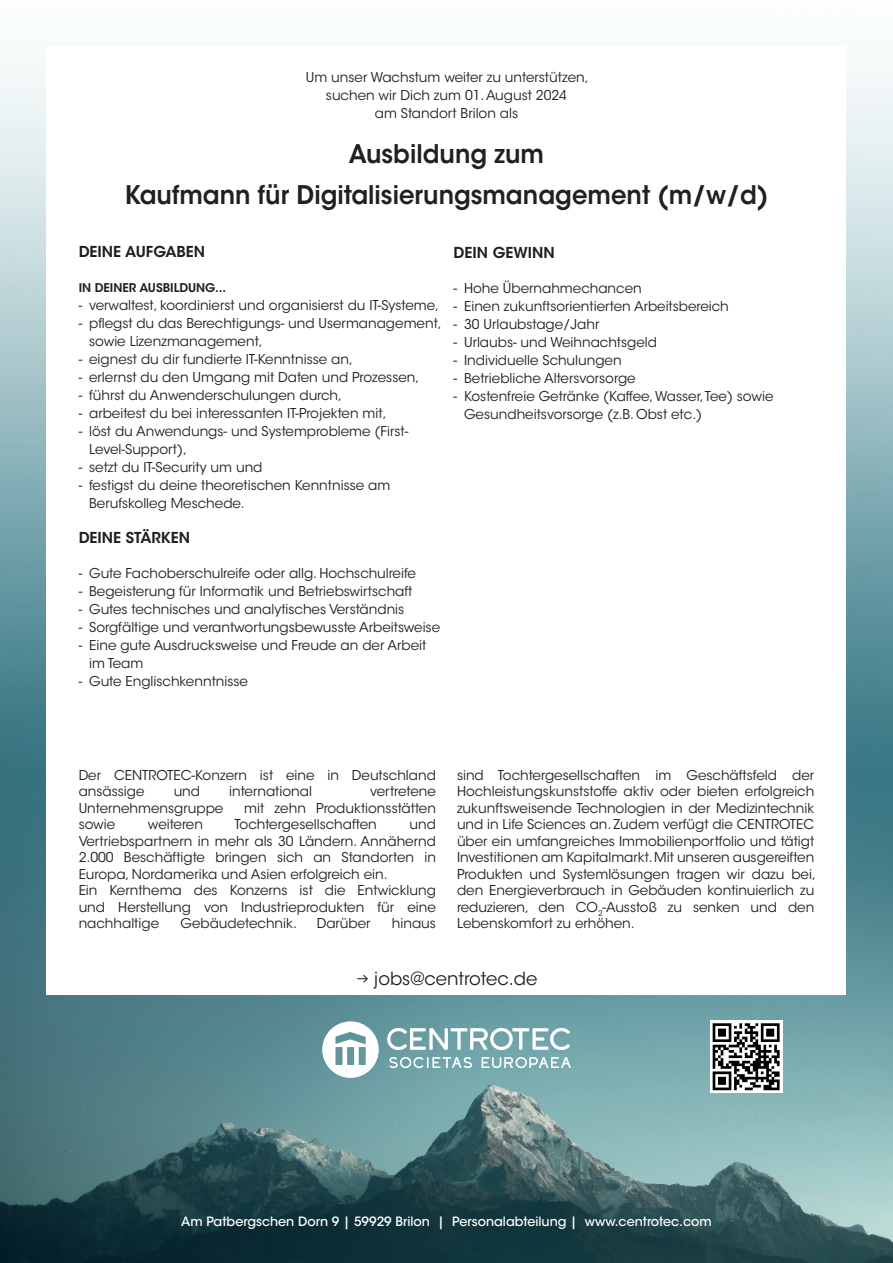
<style>
.page{position:relative;width:893px;height:1263px;background:#fff}
.page>*{position:absolute;margin:0;border:0;box-sizing:border-box;transform-origin:0 0}
.t1{font:600 25.5px "ITC Avant Garde Std";color:#231f20;scale:.95 1}
.Paragraph_Style_1{font:18px "ITC Avant Garde Std";color:#231f20}
.Paragraph_Style_1-2{font:600 15px "ITC Avant Garde Std";color:#231f20}
.t2{font:13.5px/16.5px "ITC Avant Garde Std";color:#231f20}
.t3{font:500 12.75px "ITC Avant Garde Std";color:#fff}
.Paragraph_Style_1-3{font:600 12px "ITC Avant Garde Std";color:#231f20}
.s1{font-family:"Estedad";font-size:21px}
</style>
<div class="page">
<img style="left:0;top:64px;width:893px;height:1199px">
<div style="left:47px;top:47px;width:799px;height:948px;background:#fff"></div>
<svg style="left:387px;top:1028px;width:183px;height:22px"></svg>
<svg style="left:322px;top:1021px;width:57px;height:57px"></svg>
<svg style="left:389px;top:1057px;width:83px;height:11px"></svg>
<svg style="left:482px;top:1057px;width:89px;height:11px"></svg>
<svg style="left:710px;top:1020px;width:72px;height:73px"></svg>
<svg style="left:713px;top:1023px;width:67px;height:67px"></svg>
<p class="t2" style="left:306px;top:69px;width:284px">Um unser Wachstum weiter zu unterstützen,</p>
<p class="t2" style="left:326px;top:87px;width:243px">suchen wir Dich zum 01. August 2024</p>
<p class="t2" style="left:375px;top:105px;width:145px">am Standort Brilon als</p>
<p class="t1" style="left:349px;top:138px;width:207px">Ausbildung zum</p>
<p class="t1" style="left:125px;top:178px;width:679px">Kaufmann für Digitalisierungsmanagement (m/w/d)</p>
<p class="Paragraph_Style_1-2" style="left:79px;top:242px;width:128px">DEINE AUFGABEN</p>
<p class="Paragraph_Style_1-3" style="left:79px;top:280px;width:149px">IN DEINER AUSBILDUNG...</p>
<p class="t2" style="left:79px;top:297px;width:362px">- verwaltest, koordinierst und organisierst du IT-Systeme,</p>
<p class="t2" style="left:89px;top:314px;width:354px;line-height:18px;text-indent:-10px">- pflegst du das Berechtigungs- und Usermanagement, sowie Lizenzmanagement,</p>
<p class="t2" style="left:79px;top:351px;width:276px">- eignest du dir fundierte IT-Kenntnisse an,</p>
<p class="t2" style="left:79px;top:369px;width:342px">- erlernst du den Umgang mit Daten und Prozessen,</p>
<p class="t2" style="left:79px;top:387px;width:265px">- führst du Anwenderschulungen durch,</p>
<p class="t2" style="left:79px;top:405px;width:309px">- arbeitest du bei interessanten IT-Projekten mit,</p>
<p class="t2" style="left:89px;top:422px;width:321px;line-height:18px;text-indent:-10px">- löst du Anwendungs- und Systemprobleme (First-<br>Level-Support),</p>
<p class="t2" style="left:79px;top:459px;width:185px">- setzt du IT-Security um und</p>
<p class="t2" style="left:89px;top:476px;width:303px;line-height:18px;text-indent:-10px">- festigst du deine theoretischen Kenntnisse am<br>Berufskolleg Meschede.</p>
<p class="Paragraph_Style_1-2" style="left:79px;top:528px;width:113px">DEINE STÄRKEN</p>
<p class="t2" style="left:79px;top:565px;width:339px">- Gute Fachoberschulreife oder allg. Hochschulreife</p>
<p class="t2" style="left:79px;top:583px;width:335px">- Begeisterung für Informatik und Betriebswirtschaft</p>
<p class="t2" style="left:79px;top:601px;width:327px">- Gutes technisches und analytisches Verständnis</p>
<p class="t2" style="left:79px;top:619px;width:363px">- Sorgfältige und verantwortungsbewusste Arbeitsweise</p>
<p class="t2" style="left:89px;top:636px;width:339px;line-height:18px;text-indent:-10px">- Eine gute Ausdrucksweise und Freude an der Arbeit im Team</p>
<p class="t2" style="left:79px;top:673px;width:171px">- Gute Englischkenntnisse</p>
<p class="Paragraph_Style_1-2" style="left:454px;top:243px;width:103px">DEIN GEWINN</p>
<p class="t2" style="left:454px;top:280px;width:190px">- Hohe Übernahmechancen</p>
<p class="t2" style="left:454px;top:298px;width:277px">- Einen zukunftsorientierten Arbeitsbereich</p>
<p class="t2" style="left:454px;top:316px;width:147px">- 30 Urlaubstage/Jahr</p>
<p class="t2" style="left:454px;top:334px;width:205px">- Urlaubs- und Weihnachtsgeld</p>
<p class="t2" style="left:454px;top:352px;width:170px">- Individuelle Schulungen</p>
<p class="t2" style="left:454px;top:370px;width:184px">- Betriebliche Altersvorsorge</p>
<p class="t2" style="left:464px;top:387px;width:311px;line-height:18px;text-indent:-10px">- Kostenfreie Getränke (Kaffee, Wasser, Tee) sowie<br>Gesundheitsvorsorge (z.B. Obst etc.)</p>
<p class="t2" style="left:79px;top:767px;width:359px">Der CENTROTEC-Konzern ist eine in Deutschland ansässige</p>
<p class="t2" style="left:174px;top:783px;width:28px">und</p>
<p class="t2" style="left:229px;top:783px;width:84px">international</p>
<p class="t2" style="left:370px;top:783px;width:67px">vertretene</p>
<p class="t2" style="left:79px;top:800px;width:146px">Unternehmensgruppe</p>
<p class="t2" style="left:244px;top:800px;width:193px">mit zehn Produktionsstätten</p>
<p class="t2" style="left:79px;top:816px;width:38px">sowie</p>
<p class="t2" style="left:148px;top:816px;width:57px">weiteren</p>
<p class="t2" style="left:234px;top:816px;width:144px">Tochtergesellschaften</p>
<p class="t2" style="left:79px;top:816px;width:359px;text-align:justify;text-indent:331px">und Vertriebspartnern in mehr als 30 Ländern. Annähernd 2.000 Beschäftigte bringen sich an Standorten in Europa, Nordamerika und Asien erfolgreich ein.</p>
<p class="t2" style="left:79px;top:882px;width:359px;text-align:justify">Ein Kernthema des Konzerns ist die Entwicklung und Herstellung von Industrieprodukten für eine nachhaltige</p>
<p class="t2" style="left:180px;top:915px;width:118px">Gebäudetechnik.</p>
<p class="t2" style="left:317px;top:915px;width:55px">Darüber</p>
<p class="t2" style="left:392px;top:915px;width:46px">hinaus</p>
<p class="t2" style="left:457px;top:767px;width:360px;text-align:justify">sind Tochtergesellschaften im Geschäftsfeld der Hochleistungskunststoffe aktiv oder bieten erfolgreich zukunftsweisende Technologien in der Medizintechnik und in Life Sciences an. Zudem verfügt die CENTROTEC über ein umfangreiches Immobilienportfolio und tätigt Investitionen am Kapitalmarkt. Mit unseren ausgereiften Produkten und Systemlösungen tragen wir dazu bei, den Energieverbrauch in Gebäuden kontinuierlich zu reduzieren, den CO<sub>2</sub>-Ausstoß zu senken und den Lebenskomfort zu erhöhen.</p>
<p class="Paragraph_Style_1" style="left:356px;top:968px;width:183px"><span class="s1">→</span> jobs@centrotec.de</p>
<p class="t3" style="left:181px;top:1213px;width:532px">Am Patbergschen Dorn 9 | 59929 Brilon | Personalabteilung | www.centrotec.com</p>
</div>
